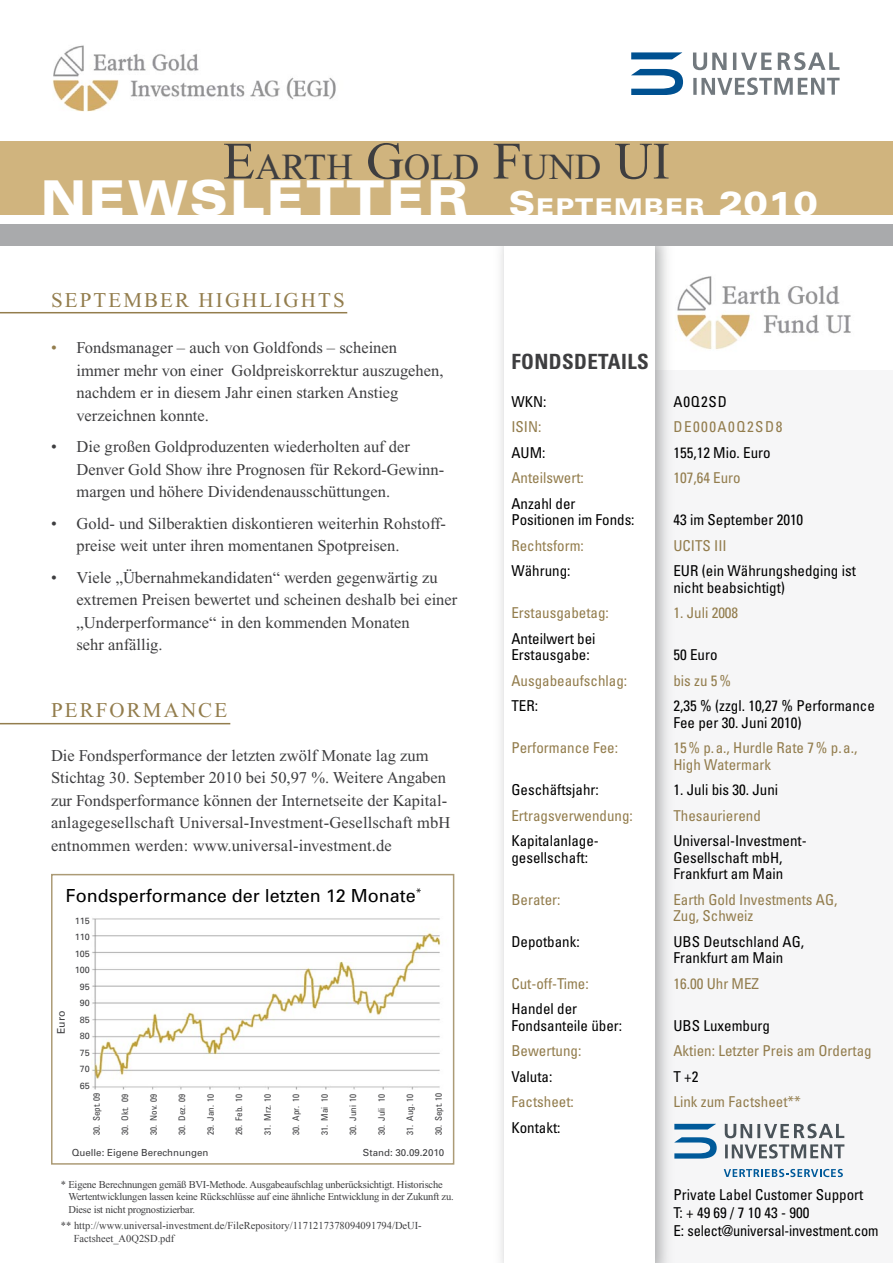
<style>
.page{position:relative;width:893px;height:1263px;background:#fff}
.page>*{position:absolute;margin:0;border:0;box-sizing:border-box;transform-origin:0 0}
.t1{font:900 expanded 48px "Univers";letter-spacing:.02em;color:#fff}
.t2{font:36.75px "Times New Roman";color:#3e3e40}
.t3{font:21px "Times New Roman";letter-spacing:.1em;color:#937d4d}
.t4{font:700 condensed 21px "Univers";letter-spacing:.02em;color:#3e3e40}
.t5{font:18px "Univers";color:#000}
.t6{font:16.5px/22.5px "Times New Roman";color:#3e3e40}
.t7{font:condensed 15px/16.5px "Univers";color:#000}
.t8{font:condensed 15px/16.5px "Univers";color:#937d4d}
.t9{font:condensed 15px "Univers";letter-spacing:.1em;color:#937d4d}
.t10{font:10.5px/12.6px "Times New Roman";letter-spacing:-.02em;color:#3e3e40}
.t11{font:10.5px/12px "Times New Roman";color:#3e3e40}
.t12{font:10.5px "Univers";color:#3e3e40}
.t13{font:9.75px "Univers";color:#3e3e40}
.t14{font:condensed 9px "Univers";color:#3e3e40}
.t15{font:9px/16.5px "Univers";color:#3e3e40;text-align:center}
.s1{font-size:52.5px}
.s2{font-size:33px}
.s3{font-size:23.1px}
.s4{color:#937d4d}
</style>
<div class="page">
<img style="left:676px;top:276px;width:175px;height:74px">
<div style="left:649px;top:370px;width:243px;height:892px;background:#f6f6f7"></div>
<div style="left:0;top:142px;width:893px;height:73px;background:#d0b47e"></div>
<div style="left:491px;top:224px;width:183px;height:1039px;background:#707173;opacity:.58"></div>
<div style="left:504px;top:235px;width:151px;height:1028px;background:#fff"></div>
<div style="left:0;top:224px;width:893px;height:21px;background:#a9aaac"></div>
<img style="left:53px;top:45px;width:283px;height:67px">
<hr style="left:0;top:312px;width:347px;height:1px;background:#937d4d">
<img style="left:92px;top:918px;width:349px;height:172px">
<div style="left:51px;top:874px;width:403px;height:291px;border:2px solid #ac9b76"></div>
<svg style="left:631px;top:52px;width:51px;height:7px"></svg>
<svg style="left:631px;top:69px;width:52px;height:26px"></svg>
<svg style="left:693px;top:53px;width:34px;height:17px"></svg>
<hr style="left:733px;top:53px;width:3px;height:17px;background:#72797e">
<svg style="left:741px;top:53px;width:31px;height:17px"></svg>
<svg style="left:778px;top:52px;width:61px;height:18px"></svg>
<svg style="left:693px;top:78px;width:4px;height:17px"></svg>
<svg style="left:701px;top:78px;width:139px;height:17px"></svg>
<svg style="left:724px;top:1169px;width:119px;height:8px"></svg>
<svg style="left:674px;top:1124px;width:42px;height:5px"></svg>
<svg style="left:674px;top:1137px;width:43px;height:21px"></svg>
<svg style="left:725px;top:1124px;width:27px;height:14px"></svg>
<hr style="left:757px;top:1124px;width:3px;height:14px;background:#4a5359">
<svg style="left:764px;top:1124px;width:80px;height:14px"></svg>
<hr style="left:725px;top:1144px;width:3px;height:14px;background:#4a5359">
<svg style="left:732px;top:1144px;width:112px;height:14px"></svg>
<hr style="left:0;top:723px;width:230px;height:1px;background:#937d4d">
<h2 class="t2" style="left:223px;top:146px;width:448px"><span class="s1">E</span>arth <span class="s1">G</span>old <span class="s1">F</span>und <span class="s1">UI</span></h2>
<h1 class="t1" style="left:40px;top:170px;width:779px">NEWSLETTER <span class="s2">S</span><span class="s3">EPTEMBER</span> <span class="s2">2010</span></h1>
<p class="t3" style="left:51px;top:288px;width:292px">September Highlights</p>
<p class="t6" style="left:77px;top:336px;width:369px;text-indent:-25px"><span class="s4">•</span> Fondsmanager – auch von Goldfonds – scheinen immer mehr von einer Goldpreiskorrektur auszugehen, nachdem er in diesem Jahr einen starken Anstieg verzeichnen konnte.</p>
<p class="t6" style="left:77px;top:435px;width:369px;text-indent:-25px">• Die großen Goldproduzenten wiederholten auf der<br>Denver Gold Show ihre Prognosen für Rekord-Gewinn&shy;margen und höhere Dividendenausschüttungen.</p>
<p class="t6" style="left:77px;top:512px;width:371px;text-indent:-25px">• Gold- und Silberaktien diskontieren weiterhin Rohstoff&shy;preise weit unter ihren momentanen Spotpreisen.</p>
<p class="t6" style="left:77px;top:566px;width:382px;text-indent:-25px">• Viele „Übernahmekandidaten“ werden gegenwärtig zu extremen Preisen bewertet und scheinen deshalb bei einer „Underperformance“ in den kommenden Monaten<br>sehr anfällig.</p>
<p class="t3" style="left:51px;top:699px;width:178px">Perf ormance</p>
<p class="t6" style="left:51px;top:744px;width:401px">Die Fondsperformance der letzten zwölf Monate lag zum Stichtag 30. September 2010 bei 50,97 %. Weitere Angaben zur Fondsperformance können der Internetseite der Kapital&shy;anlagegesellschaft Universal-Investment-Gesellschaft mbH entnommen werden: www.universal-investment.de</p>
<p class="t5" style="left:66px;top:884px;width:357px">Fondsperformance der letzten 12 Monate<sup>*</sup></p>
<p class="t12" style="left:55px;top:1034px;width:25px;rotate:-90deg">Euro</p>
<p class="t15" style="left:75px;top:912px;width:17px">115<br>110<br>105<br>100<br>95<br>90<br>85<br>80<br>75<br>70<br>65</p>
<p class="t14" style="left:91px;top:1135px;width:44px;rotate:-90deg">30. Sept. 09</p>
<p class="t14" style="left:119px;top:1135px;width:43px;rotate:-90deg">30. Okt. 09</p>
<p class="t14" style="left:148px;top:1135px;width:43px;rotate:-90deg">30. Nov. 09</p>
<p class="t14" style="left:176px;top:1135px;width:43px;rotate:-90deg">30. Dez. 09</p>
<p class="t14" style="left:205px;top:1135px;width:43px;rotate:-90deg">29. Jan. 10</p>
<p class="t14" style="left:233px;top:1135px;width:43px;rotate:-90deg">26. Feb. 10</p>
<p class="t14" style="left:262px;top:1135px;width:43px;rotate:-90deg">31. Mrz. 10</p>
<p class="t14" style="left:290px;top:1135px;width:43px;rotate:-90deg">30. Apr. 10</p>
<p class="t14" style="left:319px;top:1135px;width:43px;rotate:-90deg">31. Mai 10</p>
<p class="t14" style="left:347px;top:1135px;width:43px;rotate:-90deg">30. Juni 10</p>
<p class="t14" style="left:376px;top:1135px;width:43px;rotate:-90deg">30. Juli 10</p>
<p class="t14" style="left:404px;top:1135px;width:43px;rotate:-90deg">31. Aug. 10</p>
<p class="t14" style="left:433px;top:1135px;width:44px;rotate:-90deg">30. Sept. 10</p>
<p class="t13" style="left:72px;top:1146px;width:138px">Quelle: Eigene Berechnungen</p>
<p class="t13" style="left:363px;top:1146px;width:83px">Stand: 30.09.2010</p>
<p class="t10" style="left:68px;top:1178px;width:387px;text-indent:-7px">* Eigene Berechnungen gemäß BVI-Methode. Ausgabeaufschlag unberücksichtigt. Historische<br>Wertentwicklungen lassen keine Rückschlüsse auf eine ähnliche Entwicklung in der Zukunft zu.<br>Diese ist nicht prognostizierbar.</p>
<p class="t11" style="left:74px;top:1220px;width:350px;text-indent:-13px">** http://www.universal-investment.de/FileRepository/1171217378094091794/DeUI-<br>Factsheet_A0Q2SD.pdf</p>
<p class="t4" style="left:511px;top:349px;width:139px">FONDSDETAILS</p>
<p class="t7" style="left:511px;top:393px;width:37px">WKN:</p>
<p class="t7" style="left:673px;top:393px;width:55px">A0Q2SD</p>
<p class="t8" style="left:511px;top:418px;width:32px">ISIN:</p>
<p class="t9" style="left:673px;top:417px;width:110px">DE000A0Q2SD8</p>
<p class="t7" style="left:511px;top:444px;width:36px">AUM:</p>
<p class="t7" style="left:673px;top:444px;width:99px">155,12 Mio. Euro</p>
<p class="t8" style="left:511px;top:469px;width:74px">Anteilswert:</p>
<p class="t8" style="left:673px;top:469px;width:69px">107,64 Euro</p>
<p class="t7" style="left:511px;top:495px;width:125px">Anzahl der<br>Positionen im Fonds:</p>
<p class="t7" style="left:673px;top:511px;width:131px">43 im September 2010</p>
<p class="t8" style="left:511px;top:537px;width:74px">Rechtsform:</p>
<p class="t8" style="left:673px;top:537px;width:55px">UCITS III</p>
<p class="t7" style="left:511px;top:562px;width:61px">Währung:</p>
<p class="t7" style="left:673px;top:562px;width:184px">EUR (ein Währungshedging ist nicht beabsichtigt)</p>
<p class="t8" style="left:511px;top:604px;width:99px">Erstausgabetag:</p>
<p class="t8" style="left:673px;top:604px;width:66px">1. Juli 2008</p>
<p class="t7" style="left:511px;top:630px;width:86px">Anteilwert bei<br>Erstausgabe:</p>
<p class="t7" style="left:673px;top:646px;width:46px">50 Euro</p>
<p class="t8" style="left:511px;top:672px;width:117px">Ausgabeaufschlag:</p>
<p class="t8" style="left:673px;top:672px;width:59px">bis zu 5 %</p>
<p class="t7" style="left:511px;top:697px;width:28px">TER:</p>
<p class="t7" style="left:673px;top:697px;width:203px">2,35 % (zzgl. 10,27 % Performance<br>Fee per 30. Juni 2010)</p>
<p class="t8" style="left:511px;top:739px;width:108px">Performance Fee:</p>
<p class="t8" style="left:673px;top:739px;width:186px">15 % p.a., Hurdle Rate 7 % p.a.,<br>High Watermark</p>
<p class="t7" style="left:511px;top:781px;width:89px">Geschäftsjahr:</p>
<p class="t7" style="left:673px;top:781px;width:106px">1. Juli bis 30. Juni</p>
<p class="t8" style="left:511px;top:807px;width:123px">Ertragsverwendung:</p>
<p class="t8" style="left:673px;top:807px;width:89px">Thesaurierend</p>
<p class="t7" style="left:511px;top:832px;width:89px">Kapitalanlage-</p>
<p class="t7" style="left:673px;top:832px;width:135px">Universal-Investment-</p>
<p class="t7" style="left:511px;top:849px;width:78px">gesellschaft:</p>
<p class="t7" style="left:673px;top:849px;width:111px">Gesellschaft mbH,<br>Frankfurt am Main</p>
<p class="t8" style="left:511px;top:891px;width:51px">Berater:</p>
<p class="t8" style="left:673px;top:891px;width:166px">Earth Gold Investments AG,<br>Zug, Schweiz</p>
<p class="t7" style="left:511px;top:933px;width:70px">Depotbank:</p>
<p class="t7" style="left:673px;top:933px;width:132px">UBS Deutschland AG,<br>Frankfurt am Main</p>
<p class="t8" style="left:511px;top:975px;width:79px">Cut-off-Time:</p>
<p class="t8" style="left:673px;top:975px;width:87px">16.00 Uhr MEZ</p>
<p class="t7" style="left:511px;top:1000px;width:112px">Handel der<br>Fondsanteile über:</p>
<p class="t7" style="left:673px;top:1017px;width:98px">UBS Luxemburg</p>
<p class="t8" style="left:511px;top:1042px;width:71px">Bewertung:</p>
<p class="t8" style="left:673px;top:1042px;width:200px">Aktien: Letzter Preis am Ordertag</p>
<p class="t7" style="left:511px;top:1068px;width:43px">Valuta:</p>
<p class="t7" style="left:673px;top:1068px;width:26px">T +2</p>
<p class="t8" style="left:511px;top:1093px;width:64px">Factsheet:</p>
<p class="t8" style="left:673px;top:1093px;width:129px">Link zum Factsheet**</p>
<p class="t7" style="left:511px;top:1119px;width:51px">Kontakt:</p>
<p class="t7" style="left:673px;top:1186px;width:207px;line-height:18px">Private Label Customer Support<br>T: + 49 69 / 7 10 43 - 900<br>E: select@universal-investment.com</p>
</div>
